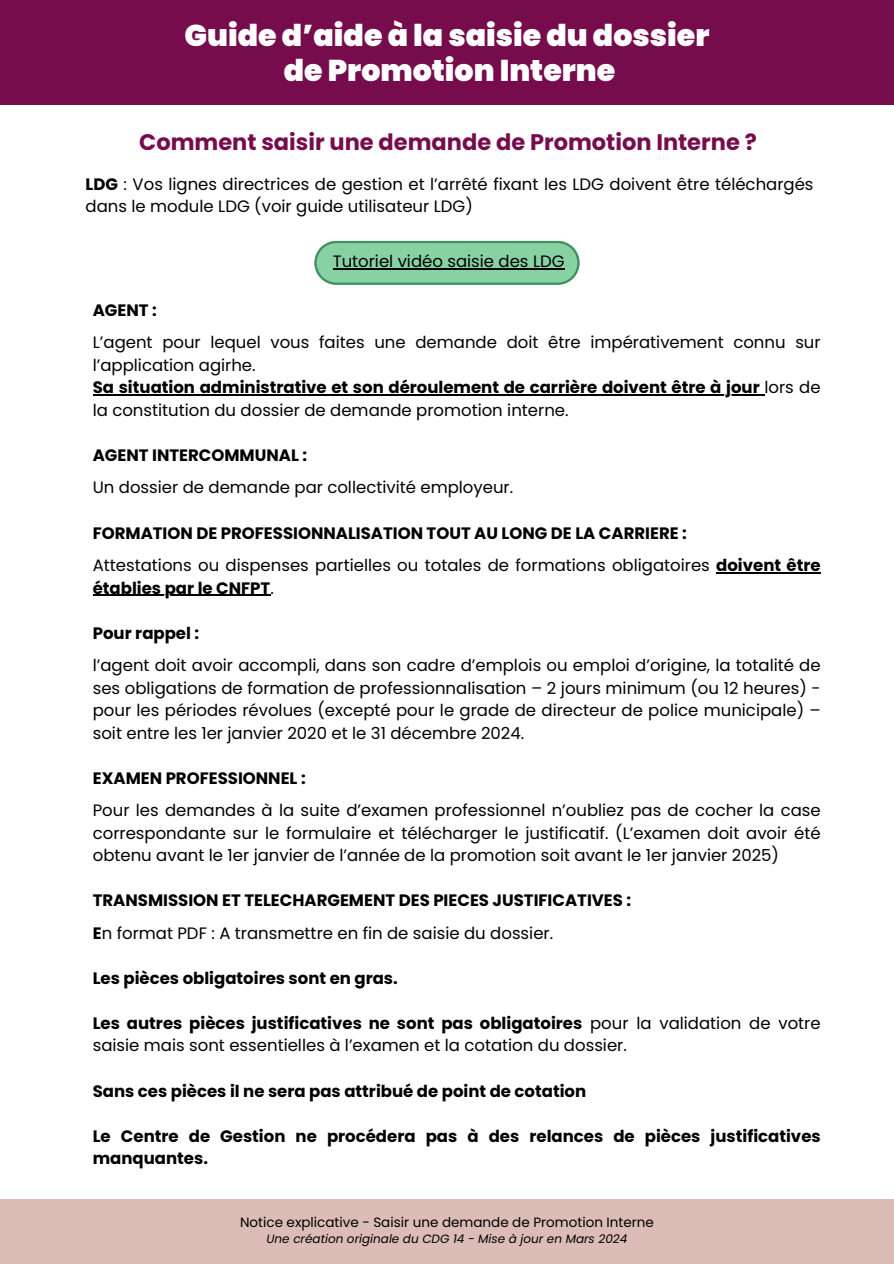
<style>
.page{position:relative;width:894px;height:1264px;background:#fff}
.page>*{position:absolute;margin:0;border:0;box-sizing:border-box;transform-origin:0 0}
.t1{font:900 30px/35px "Poppins";color:#fff;text-align:center}
.t2{font:700 22.5px "Poppins";color:#770c4c}
.t3{font:16.5px/22.5px "Poppins";color:#000}
.t4{font:700 16.5px/22.5px "Poppins";color:#000}
.t5{font:13.5px "Poppins";color:#000}
.t6{font:italic 12px "Poppins";color:#000}
.s1{font-weight:700}
.s2{font-weight:400}
</style>
<div class="page">
<div style="left:0;top:0;width:893px;height:104px;background:#770c4c"></div>
<div style="left:0;top:1199px;width:893px;height:64px;background:#d9b6b0"></div>
<svg style="left:314px;top:241px;width:265px;height:44px;background:#81c79a"></svg>
<hr style="left:332px;top:268px;width:232px;height:1px;background:#000">
<hr style="left:93px;top:394px;width:671px;height:2px;background:#000">
<hr style="left:716px;top:572px;width:104px;height:1px;background:#000">
<hr style="left:93px;top:595px;width:177px;height:1px;background:#000">
<h1 class="t1" style="left:184px;top:18px;width:526px">Guide d’aide à la saisie du dossier de Promotion Interne</h1>
<h3 class="t2" style="left:139px;top:126px;width:619px">Comment saisir une demande de Promotion Interne ?</h3>
<h2 class="t3" style="left:86px;top:172px;width:729px"><span class="s1">LDG</span> : Vos lignes directrices de gestion et l’arrêté fixant les LDG doivent être téléchargés dans le module LDG (voir guide utilisateur LDG)</h2>
<h5 class="t3" style="left:332px;top:250px;width:233px">Tutoriel vidéo saisie des LDG</h5>
<h3 class="t4" style="left:93px;top:299px;width:66px">AGENT :</h3>
<h5 class="t3" style="left:93px;top:331px;width:729px">L’agent pour lequel vous faites une demande doit être impérativement connu sur l’application agirhe.</h5>
<h3 class="t4" style="left:93px;top:376px;width:729px">Sa situation administrative et son déroulement de carrière doivent être à jour <span class="s2">lors de la constitution du dossier de demande promotion interne.</span></h3>
<h3 class="t3" style="left:93px;top:439px;width:422px;line-height:32.5px"><span class="s1">AGENT INTERCOMMUNAL :<br></span>Un dossier de demande par collectivité employeur.</h3>
<h5 class="t4" style="left:93px;top:521px;width:595px">FORMATION DE PROFESSIONNALISATION TOUT AU LONG DE LA CARRIERE :</h5>
<h4 class="t3" style="left:93px;top:554px;width:729px">Attestations ou dispenses partielles ou totales de formations obligatoires <span class="s1">doivent être</span></h4>
<h5 class="t4" style="left:93px;top:576px;width:182px">établies par le CNFPT<span class="s2">.</span></h5>
<h5 class="t4" style="left:93px;top:621px;width:108px">Pour rappel :</h5>
<h3 class="t3" style="left:93px;top:654px;width:729px;text-align:justify">l’agent doit avoir accompli, dans son cadre d’emplois ou emploi d’origine, la totalité de ses obligations de formation de professionnalisation – 2 jours minimum (ou 12 heures) - pour les périodes révolues (excepté pour le grade de directeur de police municipale) – soit entre les 1er janvier 2020 et le 31 décembre 2024.</h3>
<h5 class="t4" style="left:93px;top:766px;width:214px">EXAMEN PROFESSIONNEL :</h5>
<h3 class="t3" style="left:93px;top:799px;width:729px;text-align:justify">Pour les demandes à la suite d’examen professionnel n’oubliez pas de cocher la case correspondante sur le formulaire et télécharger le justificatif. (L’examen doit avoir été obtenu avant le 1er janvier de l’année de la promotion soit avant le 1er janvier 2025)</h3>
<h5 class="t4" style="left:93px;top:889px;width:540px">TRANSMISSION ET TELECHARGEMENT DES PIECES JUSTIFICATIVES :</h5>
<h4 class="t3" style="left:93px;top:921px;width:462px"><span class="s1">E</span>n format PDF : A transmettre en fin de saisie du dossier.</h4>
<h5 class="t4" style="left:93px;top:966px;width:306px">Les pièces obligatoires sont en gras.</h5>
<h4 class="t3" style="left:93px;top:1011px;width:729px"><span class="s1">Les autres pièces justificatives ne sont pas obligatoires</span> pour la validation de votre saisie mais sont essentielles à l’examen et la cotation du dossier.</h4>
<h4 class="t4" style="left:93px;top:1079px;width:495px">Sans ces pièces il ne sera pas attribué de point de cotation</h4>
<p class="t4" style="left:93px;top:1124px;width:729px">Le Centre de Gestion ne procédera pas à des relances de pièces justificatives manquantes.</p>
<h5 class="t5" style="left:240px;top:1212px;width:415px">Notice explicative - Saisir une demande de Promotion Interne</h5>
<h5 class="t6" style="left:266px;top:1230px;width:362px">Une création originale du CDG 14 - Mise à jour en Mars 2024</h5>
</div>
